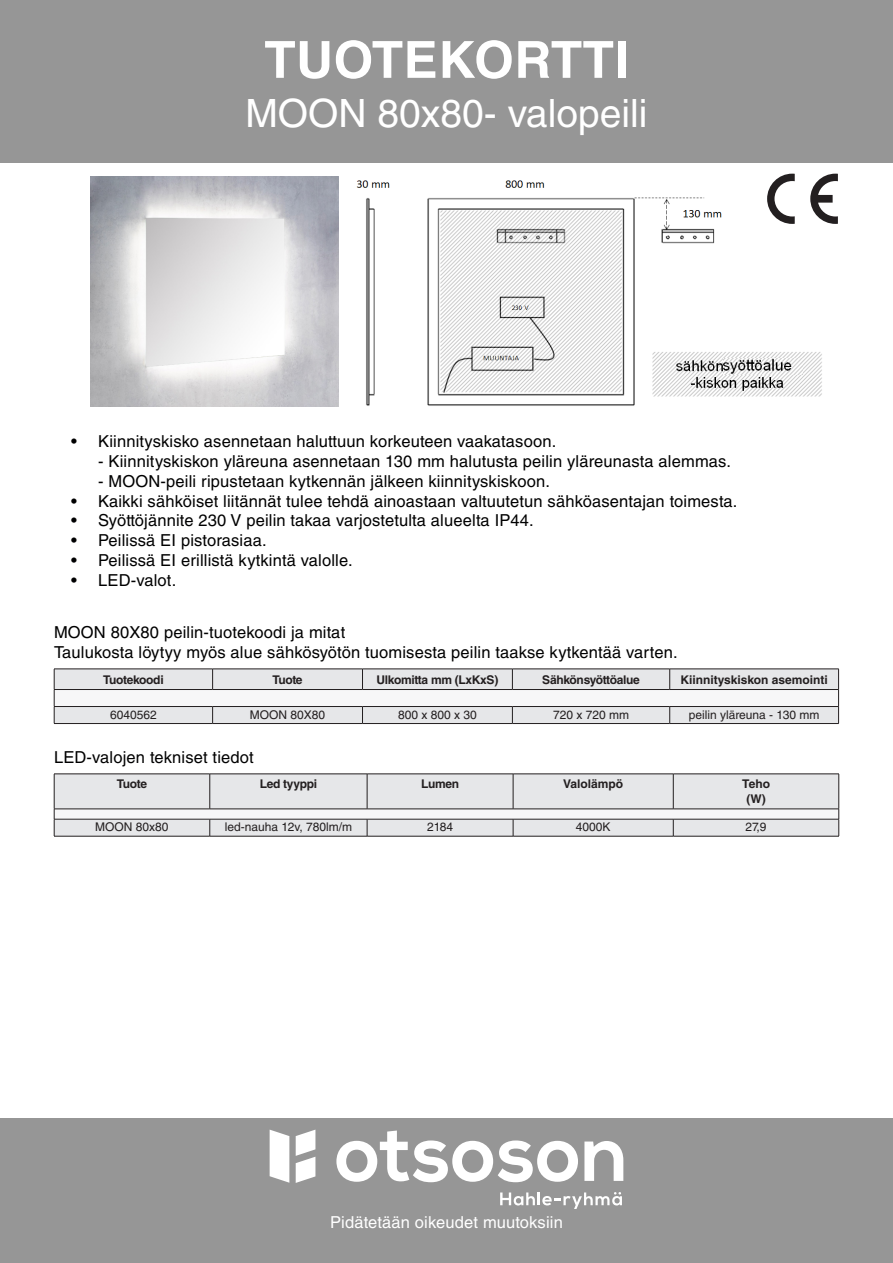
<style>
.page{position:relative;width:893px;height:1263px;background:#fff}
.page>*{position:absolute;margin:0;border:0;box-sizing:border-box;transform-origin:0 0}
.t1{font:700 51.15px "Helvetica LT Std";letter-spacing:.01em;color:#fff}
.t2{font:39px "Helvetica LT Std";color:#fff}
.t3{font:16.5px "Helvetica LT Std";letter-spacing:.01em;color:#000001}
.t4{font:16.5px "Helvetica LT Std";letter-spacing:.01em;color:#fff}
.Taulukko_hinnat{font:12px "Helvetica LT Std";color:#231f20}
.Taulukko_otsikko{font:700 12px "Helvetica LT Std";letter-spacing:-.025em;color:#231f20}
.Taulukko_hinnat-2{font:700 12px/14.4px "Helvetica LT Std";color:#231f20;text-align:center}
</style>
<div class="page">
<div style="left:0;top:0;width:893px;height:162px;background:#969696"></div>
<div style="left:0;top:1118px;width:893px;height:145px;background:#969696"></div>
<svg style="left:54px;top:669px;width:785px;height:54px"></svg>
<hr style="left:54px;top:723px;width:159px;height:1px;background:#231f20">
<hr style="left:213px;top:723px;width:149px;height:1px;background:#231f20">
<hr style="left:362px;top:723px;width:150px;height:1px;background:#231f20">
<hr style="left:512px;top:723px;width:158px;height:1px;background:#231f20">
<hr style="left:670px;top:723px;width:169px;height:1px;background:#231f20">
<div style="left:55px;top:775px;width:783px;height:61px;background:#e6e7e9"></div>
<div style="left:54px;top:809px;width:785px;height:10px;background:#f7f7f8"></div>
<hr style="left:54px;top:774px;width:156px;height:1px;background:#231f20">
<hr style="left:54px;top:774px;width:1px;height:35px;background:#231f20">
<hr style="left:210px;top:774px;width:157px;height:1px;background:#231f20">
<hr style="left:210px;top:774px;width:1px;height:35px;background:#231f20">
<hr style="left:367px;top:774px;width:146px;height:1px;background:#231f20">
<hr style="left:367px;top:774px;width:1px;height:35px;background:#231f20">
<hr style="left:513px;top:774px;width:160px;height:1px;background:#231f20">
<hr style="left:513px;top:774px;width:1px;height:35px;background:#231f20">
<hr style="left:673px;top:774px;width:166px;height:1px;background:#231f20">
<hr style="left:673px;top:774px;width:1px;height:35px;background:#231f20">
<hr style="left:838px;top:774px;width:1px;height:35px;background:#231f20">
<hr style="left:54px;top:809px;width:156px;height:1px;background:#231f20">
<hr style="left:210px;top:809px;width:157px;height:1px;background:#231f20">
<hr style="left:367px;top:809px;width:146px;height:1px;background:#231f20">
<hr style="left:513px;top:809px;width:160px;height:1px;background:#231f20">
<hr style="left:673px;top:809px;width:166px;height:1px;background:#231f20">
<hr style="left:54px;top:819px;width:156px;height:1px;background:#231f20">
<svg style="left:54px;top:809px;width:1px;height:27px"></svg>
<hr style="left:210px;top:819px;width:157px;height:1px;background:#231f20">
<svg style="left:210px;top:819px;width:1px;height:17px"></svg>
<hr style="left:367px;top:819px;width:146px;height:1px;background:#231f20">
<svg style="left:367px;top:819px;width:1px;height:17px"></svg>
<hr style="left:513px;top:819px;width:160px;height:1px;background:#231f20">
<svg style="left:513px;top:819px;width:1px;height:17px"></svg>
<hr style="left:673px;top:819px;width:166px;height:1px;background:#231f20">
<svg style="left:673px;top:819px;width:1px;height:17px"></svg>
<svg style="left:838px;top:809px;width:1px;height:27px"></svg>
<hr style="left:54px;top:836px;width:156px;height:1px;background:#231f20">
<hr style="left:210px;top:836px;width:157px;height:1px;background:#231f20">
<hr style="left:367px;top:836px;width:146px;height:1px;background:#231f20">
<hr style="left:513px;top:836px;width:160px;height:1px;background:#231f20">
<hr style="left:673px;top:836px;width:166px;height:1px;background:#231f20">
<svg style="left:270px;top:1129px;width:19px;height:54px"></svg>
<svg style="left:296px;top:1130px;width:19px;height:53px"></svg>
<svg style="left:500px;top:1192px;width:122px;height:17px"></svg>
<svg style="left:336px;top:1130px;width:242px;height:52px"></svg>
<svg style="left:584px;top:1141px;width:39px;height:40px"></svg>
<svg style="left:782px;top:174px;width:13px;height:2px"></svg>
<svg style="left:825px;top:174px;width:13px;height:50px"></svg>
<img style="left:356px;top:176px;width:472px;height:230px">
<img style="left:724px;top:359px;width:78px;height:16px">
<p class="t1" style="left:264px;top:29px;width:366px">TUOTEKORTTI</p>
<p class="t2" style="left:245px;top:91px;width:404px">MOON 80x80- valopeili</p>
<p class="t3" style="left:71px;top:432px;width:487px">• Kiinnityskisko asennetaan haluttuun korkeuteen vaakatasoon.</p>
<p class="t3" style="left:98px;top:452px;width:634px">- Kiinnityskiskon yläreuna asennetaan 130 mm halutusta peilin yläreunasta alemmas.</p>
<p class="t3" style="left:98px;top:471px;width:453px">- MOON-peili ripustetaan kytkennän jälkeen kiinnityskiskoon.</p>
<p class="t3" style="left:71px;top:491px;width:668px">• Kaikki sähköiset liitännät tulee tehdä ainoastaan valtuutetun sähköasentajan toimesta.</p>
<p class="t3" style="left:71px;top:511px;width:464px">• Syöttöjännite 230 V peilin takaa varjostetulta alueelta IP44.</p>
<p class="t3" style="left:71px;top:531px;width:197px">• Peilissä EI pistorasiaa.</p>
<p class="t3" style="left:71px;top:551px;width:283px">• Peilissä EI erillistä kytkintä valolle.</p>
<p class="t3" style="left:71px;top:570px;width:107px">• LED-valot.</p>
<p class="t3" style="left:54px;top:623px;width:293px">MOON 80X80 peilin-tuotekoodi ja mitat</p>
<p class="t3" style="left:54px;top:642px;width:625px">Taulukosta löytyy myös alue sähkösyötön tuomisesta peilin taakse kytkentää varten.</p>
<p class="Taulukko_otsikko" style="left:103px;top:672px;width:62px">Tuotekoodi</p>
<p class="Taulukko_otsikko" style="left:272px;top:672px;width:32px">Tuote</p>
<p class="Taulukko_otsikko" style="left:377px;top:672px;width:123px">Ulkomitta mm (LxKxS)</p>
<p class="Taulukko_otsikko" style="left:542px;top:672px;width:99px">Sähkönsyöttöalue</p>
<p class="Taulukko_hinnat-2" style="left:680px;top:672px;width:149px">Kiinnityskiskon asemointi</p>
<p class="Taulukko_hinnat" style="left:110px;top:707px;width:48px">6040562</p>
<p class="Taulukko_hinnat" style="left:250px;top:707px;width:77px">MOON 80X80</p>
<p class="Taulukko_hinnat" style="left:398px;top:707px;width:80px">800 x 800 x 30</p>
<p class="Taulukko_hinnat" style="left:553px;top:707px;width:78px">720 x 720 mm</p>
<p class="Taulukko_hinnat" style="left:689px;top:707px;width:132px">peilin yläreuna - 130 mm</p>
<p class="t3" style="left:54px;top:748px;width:201px">LED-valojen tekniset tiedot</p>
<p class="Taulukko_otsikko" style="left:117px;top:777px;width:32px">Tuote</p>
<p class="Taulukko_otsikko" style="left:260px;top:777px;width:59px">Led tyyppi</p>
<p class="Taulukko_otsikko" style="left:421px;top:777px;width:40px">Lumen</p>
<p class="Taulukko_hinnat-2" style="left:563px;top:777px;width:61px">Valolämpö</p>
<p class="Taulukko_hinnat-2" style="left:742px;top:777px;width:29px">Teho (W)</p>
<p class="Taulukko_hinnat" style="left:95px;top:820px;width:75px">MOON 80x80</p>
<p class="Taulukko_hinnat" style="left:225px;top:820px;width:129px">led-nauha 12v, 780lm/m</p>
<p class="Taulukko_hinnat" style="left:427px;top:820px;width:28px">2184</p>
<p class="Taulukko_hinnat" style="left:576px;top:820px;width:36px">4000K</p>
<p class="Taulukko_hinnat" style="left:745px;top:820px;width:23px">27,9</p>
<p class="t4" style="left:330px;top:1213px;width:234px">Pidätetään oikeudet muutoksiin</p>
</div>
